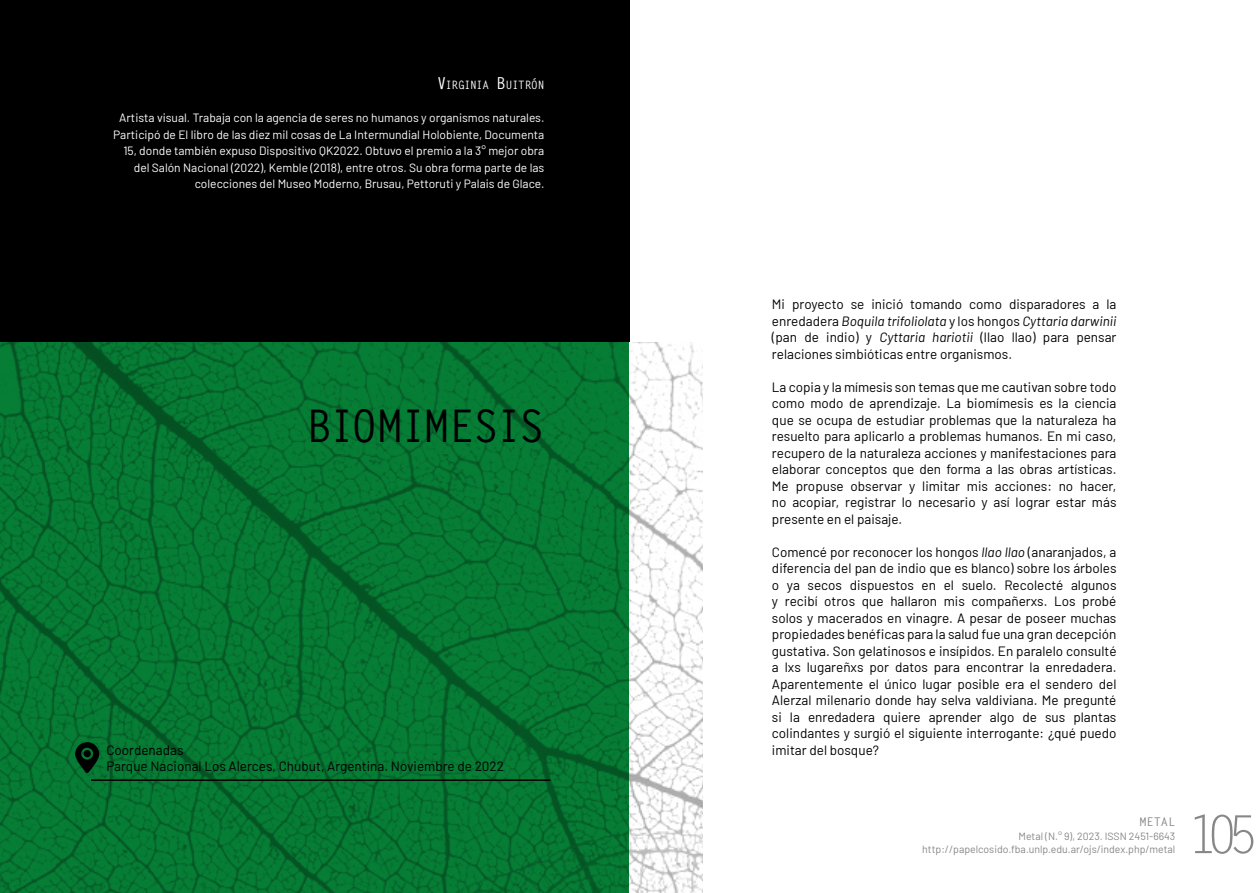
<style>
.page{position:relative;width:1259px;height:893px;background:#fff}
.page>*{position:absolute;margin:0;border:0;box-sizing:border-box;transform-origin:0 0}
.t1{font:52.5px "Letter Gothic Std";color:#878787}
.t2{font:700 45px "Letter Gothic Std";letter-spacing:-.055em;color:#000;scale:.95 1}
.t3{font:13.5px/16.5px "Barlow";color:#000;text-align:justify}
.t4{font:12px/16.5px "Barlow";color:#fff;text-align:right}
.t5{font:700 12px "Letter Gothic Std";color:#878787}
.t6{font:700 11.55px "Letter Gothic Std";letter-spacing:-.03em;color:#fff;scale:.95 1}
.t7{font:10.5px/13.5px "Barlow";color:#878787;text-align:right}
.s1{font-size:16.5px}
.s2{font-style:italic}
</style>
<div class="page">
<div style="left:0;top:1px;width:629px;height:341px;background:#000"></div>
<img style="left:0;top:342px;width:702px;height:551px">
<p class="t6" style="left:437px;top:78px;width:114px"><span class="s1">V</span>IRGINIA <span class="s1">B</span>UITRÓN</p>
<p class="t4" style="left:113px;top:109px;width:433px">Artista visual. Trabaja con la agencia de seres no humanos y organismos naturales.<br>Participó de El libro de las diez mil cosas de La Intermundial Holobiente, Documenta 15, donde también expuso Dispositivo QK2022. Obtuvo el premio a la 3° mejor obra del Salón Nacional (2022), Kemble (2018), entre otros. Su obra forma parte de las colecciones del Museo Moderno, Brusau, Pettoruti y Palais de Glace.</p>
<h2 class="t2" style="left:307px;top:398px;width:251px">BIOMIMESIS</h2>
<p class="t3" style="left:106px;top:740px;width:399px">Coordenadas<br>Parque Nacional Los Alerces, Chubut, Argentina. Noviembre de 2022</p>
<p class="t3" style="left:772px;top:295px;width:346px">Mi proyecto se inició tomando como disparadores a la enredadera <span class="s2">Boquila trifoliolata</span> y los hongos <span class="s2">Cyttaria darwinii </span>(pan de indio) y <span class="s2">Cyttaria hariotii</span> (llao llao) para pensar relaciones simbióticas entre organismos.</p>
<p class="t3" style="left:772px;top:377px;width:346px">La copia y la mímesis son temas que me cautivan sobre todo como modo de aprendizaje. La biomímesis es la ciencia que se ocupa de estudiar problemas que la naturaleza ha resuelto para aplicarlo a problemas humanos. En mi caso, recupero de la naturaleza acciones y manifestaciones para elaborar conceptos que den forma a las obras artísticas.<br>Me propuse observar y limitar mis acciones: no hacer, no acopiar, registrar lo necesario y así lograr estar más presente en el paisaje.</p>
<p class="t3" style="left:772px;top:542px;width:346px">Comencé por reconocer los hongos <span class="s2">llao llao</span> (anaranjados, a diferencia del pan de indio que es blanco) sobre los árboles o ya secos dispuestos en el suelo. Recolecté algunos y recibí otros que hallaron mis compañerxs. Los probé solos y macerados en vinagre. A pesar de poseer muchas propiedades benéficas para la salud fue una gran decepción gustativa. Son gelatinosos e insípidos. En paralelo consulté a lxs lugareñxs por datos para encontrar la enredadera.<br>Aparentemente el único lugar posible era el sendero del Alerzal milenario donde hay selva valdiviana. Me pregunté si la enredadera quiere aprender algo de sus plantas colindantes y surgió el siguiente interrogante: ¿qué puedo imitar del bosque?</p>
<p class="t5" style="left:1139px;top:815px;width:37px">METAL</p>
<p class="t7" style="left:922px;top:828px;width:254px">Metal (N.° 9), 2023. ISSN 2451-6643 http://papelcosido.fba.unlp.edu.ar/ojs/index.php/metal</p>
<h1 class="t1" style="left:1187px;top:804px;width:73px">105</h1>
</div>
